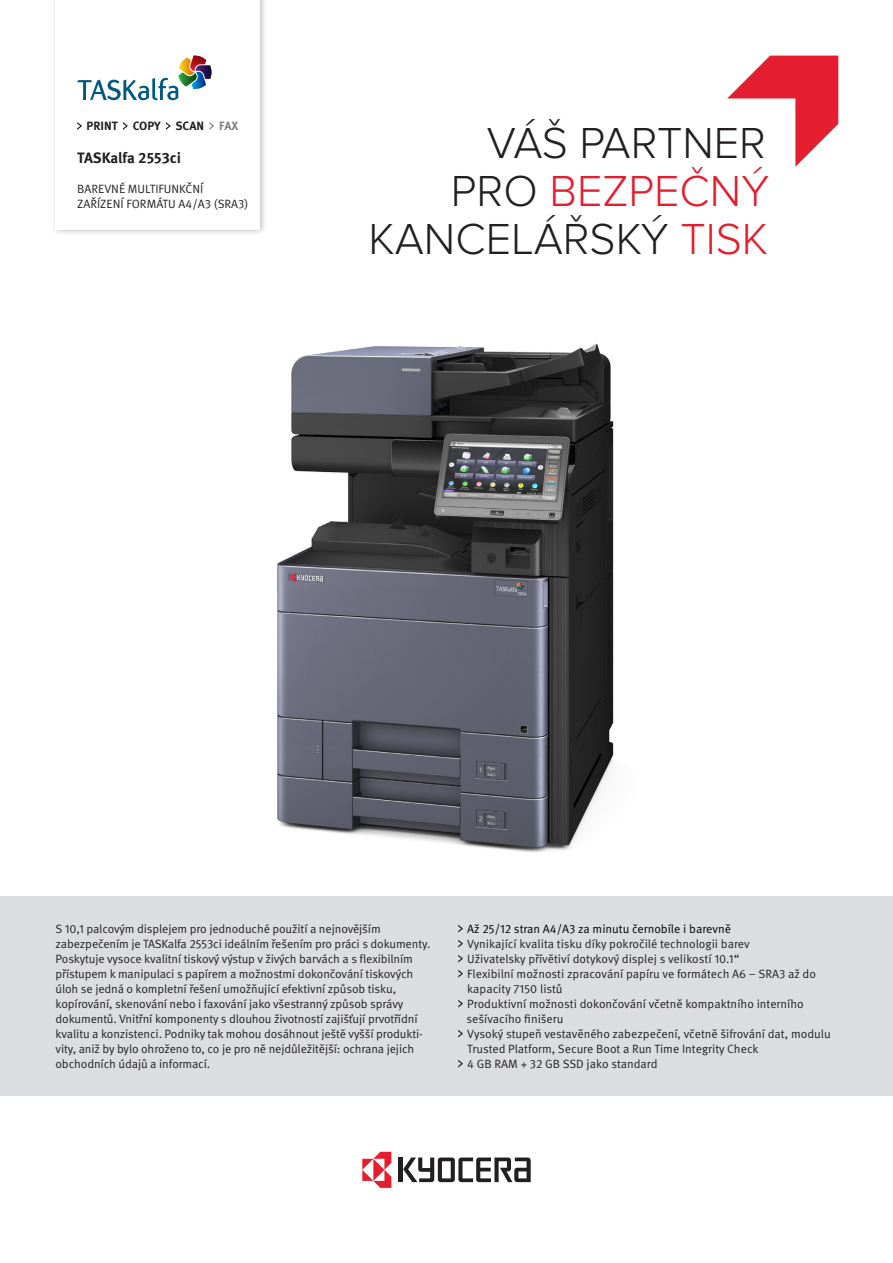
<style>
.page{position:relative;width:893px;height:1263px;background:#fff}
.page>*{position:absolute;margin:0;border:0;box-sizing:border-box;transform-origin:0 0}
.Headline{font:300 45px/48px "Proxima Nova";color:#231f20;text-align:right}
.t1{font:700 15px "Meta Pro";letter-spacing:-.005em;color:#231f20}
.Bodycopy{font:12px/15px "Meta Pro Norm";letter-spacing:-.01em;color:#231f20}
.Bodycopy-2{font:12px "Meta Pro Norm";color:#000}
.t2{font:700 12px "Meta Pro";color:#231f20}
.s1{color:#808285}
.s2{color:#e41d2f}
</style>
<div class="page">
<hr style="left:399px;top:1157px;width:4px;height:25px;background:#231f20">
<svg style="left:403px;top:1157px;width:128px;height:25px"></svg>
<svg style="left:362px;top:1152px;width:29px;height:36px"></svg>
<div style="left:51px;top:0;width:216px;height:236px;background:#231f20;opacity:.3"></div>
<div style="left:56px;top:0;width:204px;height:230px;background:#fff"></div>
<svg style="left:77px;top:56px;width:134px;height:44px"></svg>
<div style="left:0;top:896px;width:893px;height:200px;background:#dcdddf"></div>
<svg style="left:727px;top:56px;width:111px;height:111px"></svg>
<svg style="left:77px;top:122px;width:5px;height:8px"></svg>
<svg style="left:123px;top:122px;width:5px;height:8px"></svg>
<svg style="left:166px;top:122px;width:4px;height:8px"></svg>
<svg style="left:209px;top:122px;width:5px;height:8px"></svg>
<svg style="left:458px;top:925px;width:5px;height:7px"></svg>
<svg style="left:458px;top:940px;width:5px;height:7px"></svg>
<svg style="left:458px;top:955px;width:5px;height:7px"></svg>
<svg style="left:458px;top:970px;width:5px;height:7px"></svg>
<svg style="left:458px;top:1000px;width:5px;height:7px"></svg>
<svg style="left:458px;top:1060px;width:5px;height:7px"></svg>
<img style="left:277px;top:343px;width:337px;height:509px">
<svg style="left:458px;top:1030px;width:5px;height:7px"></svg>
<p class="t2" style="left:87px;top:116px;width:153px">PRINT COPY SCAN <span class="s1">FAX</span></p>
<p class="t1" style="left:77px;top:146px;width:105px">TASKalfa 2553ci</p>
<p class="Bodycopy" style="left:77px;top:181px;width:128px">BAREVNÉ MULTIFUNKČNÍ</p>
<p class="Bodycopy" style="left:77px;top:196px;width:173px">ZAŘÍZENÍ FORMÁTU A4/A3 (SRA3)</p>
<p class="Headline" style="left:368px;top:119px;width:402px">VÁŠ PARTNER<br>PRO <span class="s2">BEZPEČNÝ<br></span>KANCELÁŘSKÝ <span class="s2">TISK</span></p>
<p class="Bodycopy" style="left:56px;top:920px;width:376px">S 10,1 palcovým displejem pro jednoduché použití a nejnovějším zabezpečením je TASKalfa 2553ci ideálním řešením pro práci s dokumenty.<br>Poskytuje vysoce kvalitní tiskový výstup v živých barvách a s flexibilním přístupem k manipulaci s papírem a možnostmi dokončování tiskových úloh se jedná o kompletní řešení umožňující efektivní způsob tisku, kopírování, skenování nebo i faxování jako všestranný způsob správy dokumentů. Vnitřní komponenty s dlouhou životností zajišťují prvotřídní kvalitu a konzistenci. Podniky tak mohou dosáhnout ještě vyšší produkti&shy;vity, aniž by bylo ohroženo to, co je pro ně nejdůležitější: ochrana jejich obchodních údajů a informací.</p>
<p class="Bodycopy-2" style="left:467px;top:919px;width:265px">Až 25/12 stran A4/A3 za minutu černobíle i barevně</p>
<p class="Bodycopy" style="left:467px;top:935px;width:284px">Vynikající kvalita tisku díky pokročilé technologii barev</p>
<p class="Bodycopy" style="left:467px;top:950px;width:273px">Uživatelsky přívětiví dotykový displej s velikostí 10.1“</p>
<p class="Bodycopy" style="left:467px;top:965px;width:350px">Flexibilní možnosti zpracování papíru ve formátech A6 – SRA3 až do kapacity 7150 listů</p>
<p class="Bodycopy" style="left:467px;top:995px;width:338px">Produktivní možnosti dokončování včetně kompaktního interního</p>
<p class="Bodycopy" style="left:466px;top:1010px;width:98px">sešívacího finišeru</p>
<p class="Bodycopy" style="left:467px;top:1025px;width:365px">Vysoký stupeň vestavěného zabezpečení, včetně šifrování dat, modulu<br>Trusted Platform, Secure Boot a Run Time Integrity Check</p>
<p class="Bodycopy" style="left:467px;top:1055px;width:192px">4 GB RAM + 32 GB SSD jako standard</p>
</div>
